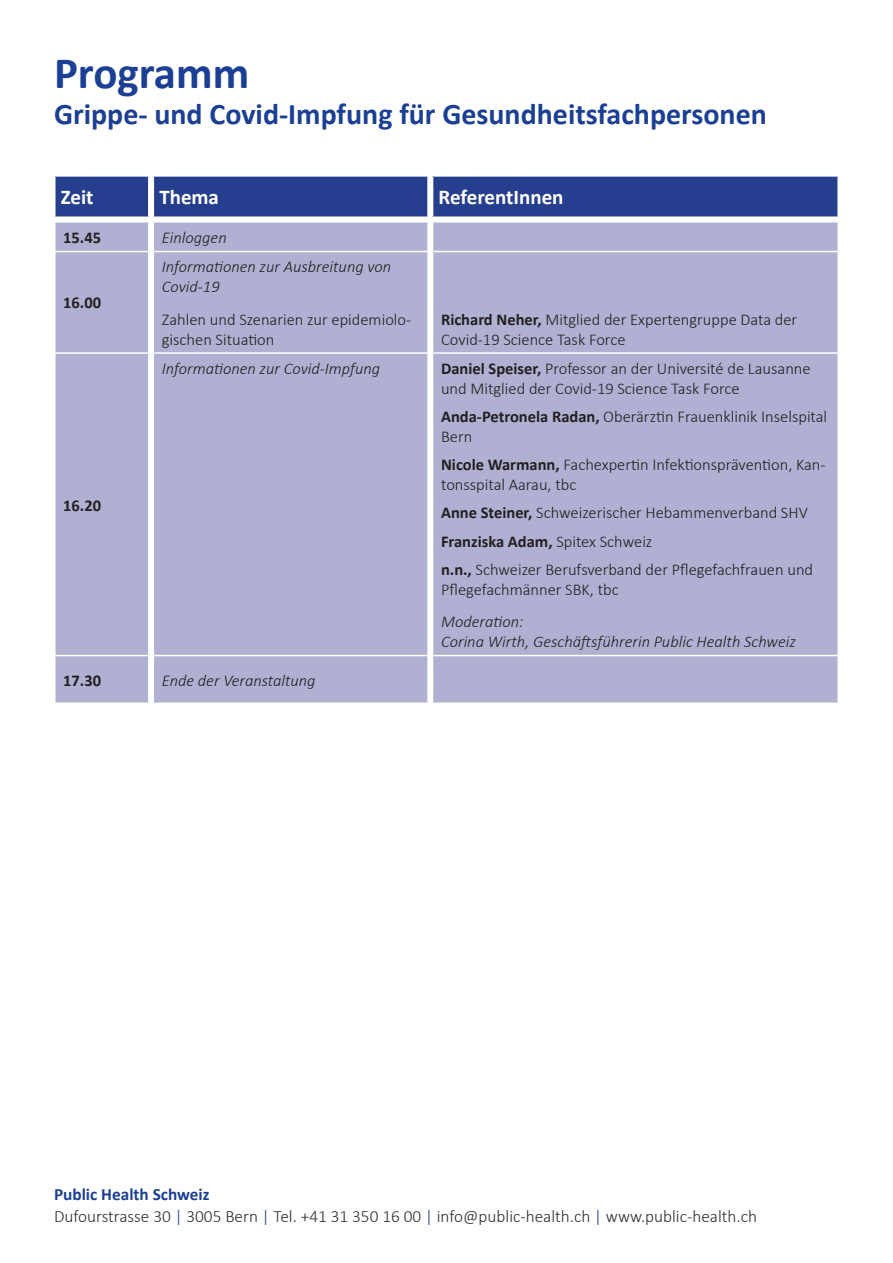
<style>
.page{position:relative;width:893px;height:1263px;background:#fff}
.page>*{position:absolute;margin:0;border:0;box-sizing:border-box;transform-origin:0 0}
.t1{font:700 45px "Calibri";color:#1b3f94}
.t2{font:700 30px "Calibri";color:#1b3f94}
.t3{font:700 21px "Calibri";color:#fff}
.t4{font:300 17.25px "Calibri";color:#312f30}
.t5{font:700 17.25px "Calibri";color:#1b3f94}
.t6{font:300 16.5px/19.8px "Calibri";color:#231f20}
.t7{font:italic 300 16.5px/19.8px "Calibri";color:#231f20}
.t8{font:700 16.5px "Calibri";color:#231f20}
.s1{font-weight:700}
.s2{font-weight:300}
.s3{color:#1b3f94}
</style>
<div class="page">
<div style="left:433px;top:176px;width:405px;height:41px;background:#253f8e"></div>
<div style="left:56px;top:222px;width:781px;height:480px;background:#afb0d2"></div>
<hr style="left:433px;top:175px;width:406px;height:2px;background:#fff">
<hr style="left:837px;top:177px;width:2px;height:39px;background:#fff">
<hr style="left:433px;top:216px;width:406px;height:2px;background:#fff">
<hr style="left:148px;top:252px;width:2px;height:100px;background:#fff">
<hr style="left:153px;top:252px;width:1px;height:100px;background:#fff">
<svg style="left:54px;top:176px;width:379px;height:76px"></svg>
<hr style="left:427px;top:252px;width:2px;height:100px;background:#fff">
<hr style="left:433px;top:251px;width:406px;height:1px;background:#fff">
<hr style="left:432px;top:252px;width:1px;height:100px;background:#fff">
<hr style="left:54px;top:352px;width:95px;height:2px;background:#fff">
<hr style="left:148px;top:354px;width:2px;height:301px;background:#fff">
<hr style="left:153px;top:352px;width:275px;height:2px;background:#fff">
<hr style="left:153px;top:354px;width:1px;height:301px;background:#fff">
<hr style="left:427px;top:354px;width:2px;height:301px;background:#fff">
<hr style="left:433px;top:352px;width:406px;height:2px;background:#fff">
<hr style="left:432px;top:354px;width:1px;height:301px;background:#fff">
<hr style="left:54px;top:655px;width:95px;height:1px;background:#fff">
<hr style="left:148px;top:656px;width:2px;height:46px;background:#fff">
<hr style="left:153px;top:655px;width:275px;height:1px;background:#fff">
<hr style="left:153px;top:656px;width:1px;height:46px;background:#fff">
<hr style="left:427px;top:656px;width:2px;height:46px;background:#fff">
<hr style="left:433px;top:655px;width:406px;height:1px;background:#fff">
<hr style="left:432px;top:656px;width:1px;height:46px;background:#fff">
<p class="t1" style="left:54px;top:41px;width:197px">Programm</p>
<p class="t2" style="left:54px;top:93px;width:714px">Grippe- und Covid-Impfung für Gesundheitsfachpersonen</p>
<p class="t3" style="left:61px;top:183px;width:34px">Zeit</p>
<p class="t3" style="left:159px;top:183px;width:61px">Thema</p>
<p class="t3" style="left:439px;top:183px;width:126px">ReferentInnen</p>
<p class="t8" style="left:63px;top:226px;width:39px">15.45</p>
<p class="t7" style="left:162px;top:227px;width:66px">Einloggen</p>
<p class="t8" style="left:63px;top:291px;width:39px">16.00</p>
<p class="t8" style="left:63px;top:493px;width:39px">16.20</p>
<p class="t7" style="left:162px;top:257px;width:231px">Informationen zur Ausbreitung von<br>Covid-19</p>
<p class="t6" style="left:162px;top:309px;width:251px">Zahlen und Szenarien zur epidemiolo&shy;gischen Situation</p>
<p class="t6" style="left:441px;top:309px;width:358px"><span class="s1">Richard Neher,</span> Mitglied der Expertengruppe Data der<br>Covid-19 Science Task Force</p>
<p class="t7" style="left:162px;top:358px;width:220px">Informationen zur Covid-Impfung</p>
<p class="t6" style="left:441px;top:358px;width:371px"><span class="s1">Daniel Speiser,</span> Professor an der Université de Lausanne und Mitglied der Covid-19 Science Task Force</p>
<p class="t6" style="left:441px;top:406px;width:388px"><span class="s1">Anda-Petronela Radan,</span> Oberärztin Frauenklinik Inselspital<br>Bern</p>
<p class="t6" style="left:441px;top:455px;width:386px"><span class="s1">Nicole Warmann,</span> Fachexpertin Infektionsprävention, Kan&shy;tonsspital Aarau, tbc</p>
<p class="t6" style="left:441px;top:503px;width:368px"><span class="s1">Anne Steiner,</span> Schweizerischer Hebammenverband SHV</p>
<p class="t8" style="left:441px;top:529px;width:213px">Franziska Adam, <span class="s2">Spitex Schweiz</span></p>
<p class="t6" style="left:441px;top:559px;width:374px"><span class="s1">n.n.,</span> Schweizer Berufsverband der Pflegefachfrauen und<br>Pflegefachmänner SBK, tbc</p>
<p class="t7" style="left:441px;top:612px;width:356px">Moderation:<br>Corina Wirth, Geschäftsführerin Public Health Schweiz</p>
<p class="t8" style="left:63px;top:668px;width:39px">17.30</p>
<p class="t7" style="left:162px;top:670px;width:155px">Ende der Veranstaltung</p>
<p class="t5" style="left:54px;top:1182px;width:157px">Public Health Schweiz</p>
<p class="t4" style="left:54px;top:1205px;width:704px">Dufourstrasse 30 <span class="s3">|</span> 3005 Bern <span class="s3">|</span> Tel. +41 31 350 16 00 <span class="s3">|</span> info@public-health.ch <span class="s3">|</span> www.public-health.ch</p>
</div>
